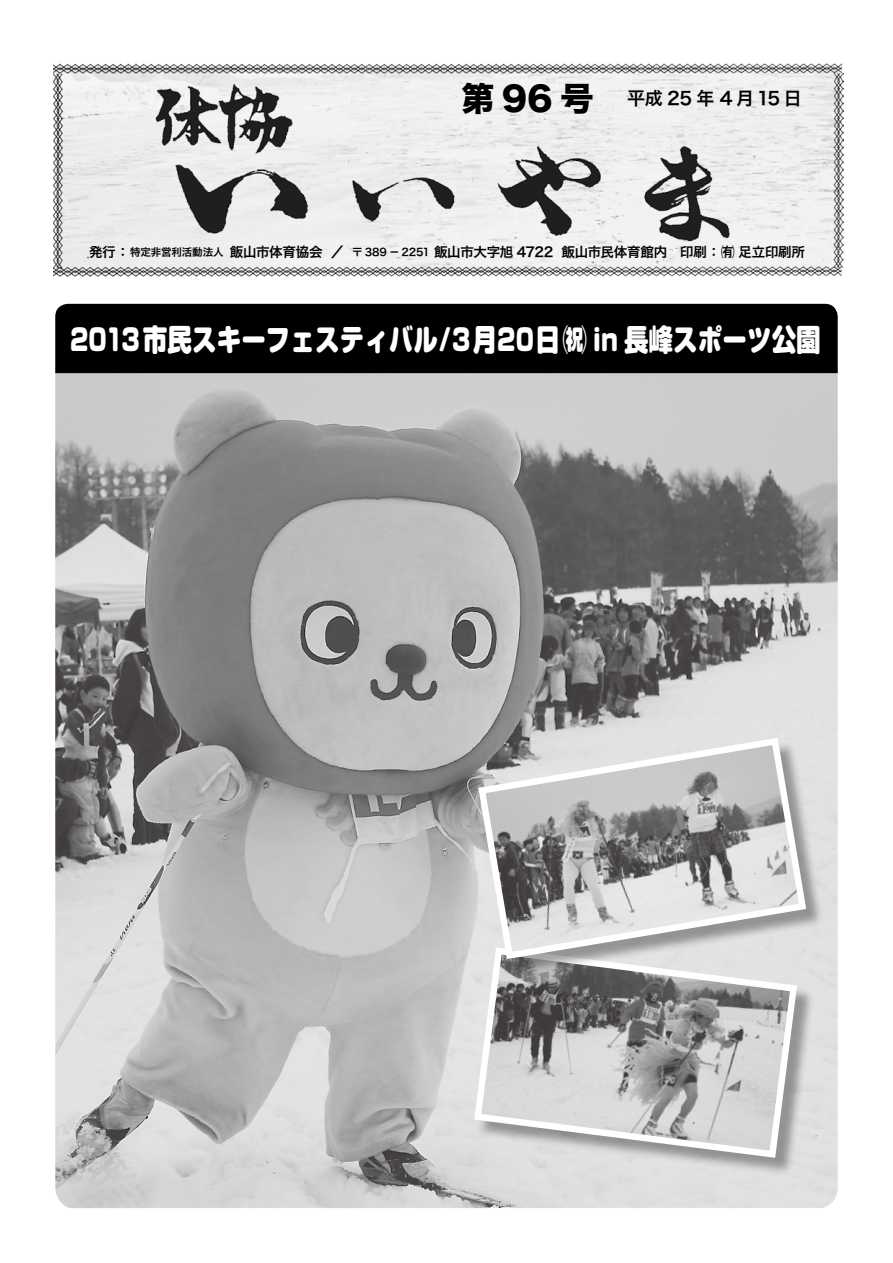
<style>
.page{position:relative;width:893px;height:1263px;background:#fff}
.page>*{position:absolute;margin:0;border:0;box-sizing:border-box;transform-origin:0 0}
.t1{font:33px "Hira Kaku Std W8";color:#000}
.t2{font:900 30px "Soft Go Std";color:#fff;scale:.75 1}
.t3{font:18px "Hira Kaku Pro W6";letter-spacing:.19em;color:#000}
.t4{font:13.5px "Hira Kaku Pro W6";letter-spacing:-.02em;color:#000}
.t5{font:10.5px "Hira Kaku Pro W6";letter-spacing:-.01em;color:#000}
</style>
<div class="page">
<img style="left:53px;top:63px;width:790px;height:214px">
<img style="left:55px;top:373px;width:783px;height:835px">
<div style="left:477px;top:950px;width:338px;height:226px;background:#000;opacity:.35"></div>
<svg style="left:471px;top:944px;width:330px;height:217px;background:#b4b4b5"></svg>
<div style="left:55px;top:304px;width:783px;height:69px;background:#000"></div>
<div style="left:481px;top:741px;width:343px;height:236px;background:#000;opacity:.35"></div>
<svg style="left:475px;top:734px;width:335px;height:229px;background:#bcbcbc"></svg>
<h1 class="t1" style="left:461px;top:80px;width:134px">第96 号</h1>
<h3 class="t3" style="left:627px;top:82px;width:176px">平成25年4月15日</h3>
<p class="t4" style="left:89px;top:240px;width:42px">発行：</p>
<p class="t4" style="left:230px;top:240px;width:94px">飯山市体育協会</p>
<p class="t5" style="left:130px;top:243px;width:95px">特定非営利活動法人</p>
<p class="t4" style="left:331px;top:240px;width:15px">／</p>
<p class="t4" style="left:434px;top:240px;width:121px">飯山市大字旭 4722</p>
<p class="t5" style="left:352px;top:243px;width:80px">〒 389 － 2251</p>
<p class="t4" style="left:561px;top:240px;width:245px">飯山市民体育館内　印刷：㈲足立印刷所</p>
<h2 class="t2" style="left:70px;top:318px;width:1002px">2013市民スキーフェスティバル/３月20日㈷ in 長峰スポーツ公園</h2>
</div>
